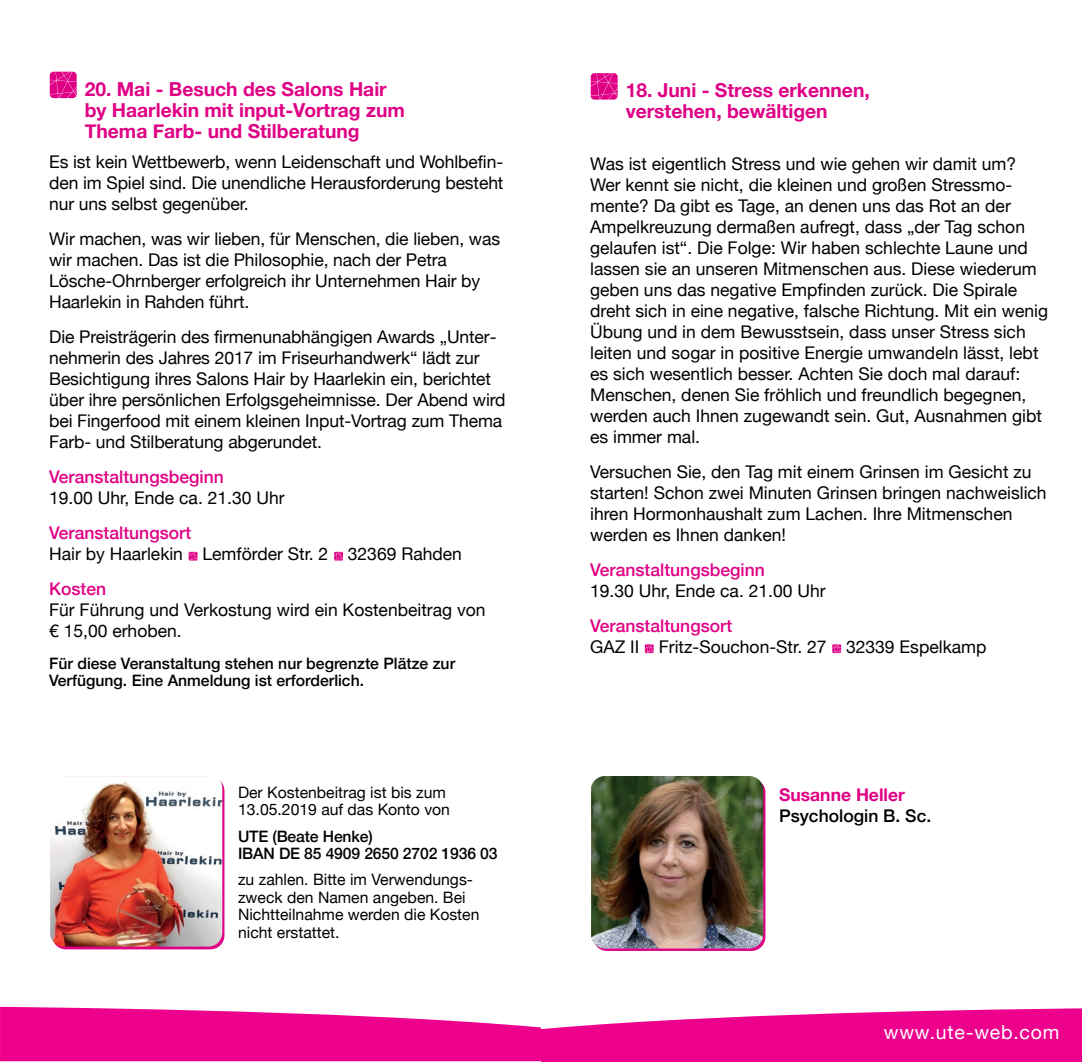
<style>
.page{position:relative;width:1082px;height:1062px;background:#fff}
.page>*{position:absolute;margin:0;border:0;box-sizing:border-box;transform-origin:0 0}
.t1{font:700 19.25px/21px "Helvetica Neue";color:#e00085}
.t2{font:19.25px "Helvetica Neue";letter-spacing:.04em;color:#fff}
.t3{font:17.5px/21px "Helvetica Neue";color:#000}
.t4{font:500 17.5px "Helvetica Neue";color:#e00085}
.t5{font:500 17.5px "Helvetica Neue";color:#000}
.t6{font:700 17.5px "Helvetica Neue";color:#e00085}
.t7{font:15.75px/17.5px "Helvetica Neue";color:#000}
.t8{font:500 15.75px/17.5px "Helvetica Neue";color:#000}
</style>
<div class="page">
<svg style="left:50px;top:72px;width:27px;height:26px"></svg>
<svg style="left:52px;top:777px;width:172px;height:172px"></svg>
<img style="left:50px;top:776px;width:172px;height:170px">
<svg style="left:189px;top:552px;width:9px;height:8px"></svg>
<svg style="left:334px;top:552px;width:9px;height:8px"></svg>
<svg style="left:0;top:1006px;width:1081px;height:55px"></svg>
<svg style="left:590px;top:73px;width:27px;height:27px"></svg>
<svg style="left:593px;top:778px;width:172px;height:173px"></svg>
<img style="left:591px;top:776px;width:172px;height:172px">
<svg style="left:644px;top:644px;width:10px;height:9px"></svg>
<svg style="left:832px;top:644px;width:9px;height:9px"></svg>
<p class="t1" style="left:85px;top:79px;width:322px">20. Mai - Besuch des Salons Hair by Haarlekin mit input-Vortrag zum<br>Thema Farb- und Stilberatung</p>
<p class="t3" style="left:49px;top:152px;width:456px;text-align:justify">Es ist kein Wettbewerb, wenn Leidenschaft und Wohlbefin&shy;den im Spiel sind. Die unendliche Herausforderung besteht nur uns selbst gegenüber.</p>
<p class="t3" style="left:49px;top:229px;width:452px">Wir machen, was wir lieben, für Menschen, die lieben, was wir machen. Das ist die Philosophie, nach der Petra Lösche-Ohrnberger erfolgreich ihr Unternehmen Hair by Haarlekin in Rahden führt.</p>
<p class="t3" style="left:49px;top:327px;width:458px">Die Preisträgerin des firmenunabhängigen Awards „Unter&shy;nehmerin des Jahres 2017 im Friseurhandwerk“ lädt zur Besichtigung ihres Salons Hair by Haarlekin ein, berichtet über ihre persönlichen Erfolgsgeheimnisse. Der Abend wird bei Fingerfood mit einem kleinen Input-Vortrag zum Thema Farb- und Stilberatung abgerundet.</p>
<p class="t4" style="left:49px;top:463px;width:176px">Veranstaltungsbeginn</p>
<p class="t3" style="left:49px;top:488px;width:237px">19.00 Uhr, Ende ca. 21.30 Uhr</p>
<p class="t4" style="left:49px;top:519px;width:143px">Veranstaltungsort</p>
<p class="t3" style="left:49px;top:544px;width:414px">Hair by Haarlekin Lemförder Str. 2 32369 Rahden</p>
<p class="t4" style="left:49px;top:575px;width:59px">Kosten</p>
<p class="t3" style="left:49px;top:600px;width:438px">Für Führung und Verkostung wird ein Kostenbeitrag von € 15,00 erhoben.</p>
<p class="t8" style="left:49px;top:653px;width:407px">Für diese Veranstaltung stehen nur begrenzte Plätze zur<br>Verfügung. Eine Anmeldung ist erforderlich.</p>
<p class="t7" style="left:238px;top:784px;width:213px">Der Kostenbeitrag ist bis zum<br>13.05.2019 auf das Konto von</p>
<p class="t8" style="left:238px;top:826px;width:261px">UTE (Beate Henke)<br>IBAN DE 85 4909 2650 2702 1936 03</p>
<p class="t7" style="left:238px;top:872px;width:243px">zu zahlen. Bitte im Verwendungs&shy;zweck den Namen angeben. Bei<br>Nichtteilnahme werden die Kosten nicht erstattet.</p>
<p class="t1" style="left:625px;top:80px;width:245px">18. Juni - Stress erkennen, verstehen, bewältigen</p>
<p class="t3" style="left:590px;top:154px;width:459px">Was ist eigentlich Stress und wie gehen wir damit um?<br>Wer kennt sie nicht, die kleinen und großen Stressmo&shy;mente? Da gibt es Tage, an denen uns das Rot an der Ampelkreuzung dermaßen aufregt, dass „der Tag schon gelaufen ist“. Die Folge: Wir haben schlechte Laune und lassen sie an unseren Mitmenschen aus. Diese wiederum geben uns das negative Empfinden zurück. Die Spirale dreht sich in eine negative, falsche Richtung. Mit ein wenig Übung und in dem Bewusstsein, dass unser Stress sich leiten und sogar in positive Energie umwandeln lässt, lebt es sich wesentlich besser. Achten Sie doch mal darauf:<br>Menschen, denen Sie fröhlich und freundlich begegnen, werden auch Ihnen zugewandt sein. Gut, Ausnahmen gibt es immer mal.</p>
<p class="t3" style="left:590px;top:462px;width:458px">Versuchen Sie, den Tag mit einem Grinsen im Gesicht zu starten! Schon zwei Minuten Grinsen bringen nachweislich ihren Hormonhaushalt zum Lachen. Ihre Mitmenschen werden es Ihnen danken!</p>
<p class="t4" style="left:590px;top:555px;width:176px">Veranstaltungsbeginn</p>
<p class="t3" style="left:590px;top:581px;width:237px">19.30 Uhr, Ende ca. 21.00 Uhr</p>
<p class="t4" style="left:590px;top:611px;width:144px">Veranstaltungsort</p>
<p class="t3" style="left:590px;top:637px;width:398px">GAZ II Fritz-Souchon-Str. 27 32339 Espelkamp</p>
<p class="t6" style="left:779px;top:780px;width:127px">Susanne Heller</p>
<p class="t5" style="left:779px;top:801px;width:154px">Psychologin B. Sc.</p>
<p class="t2" style="left:883px;top:1017px;width:177px">www.ute-web.com</p>
</div>
